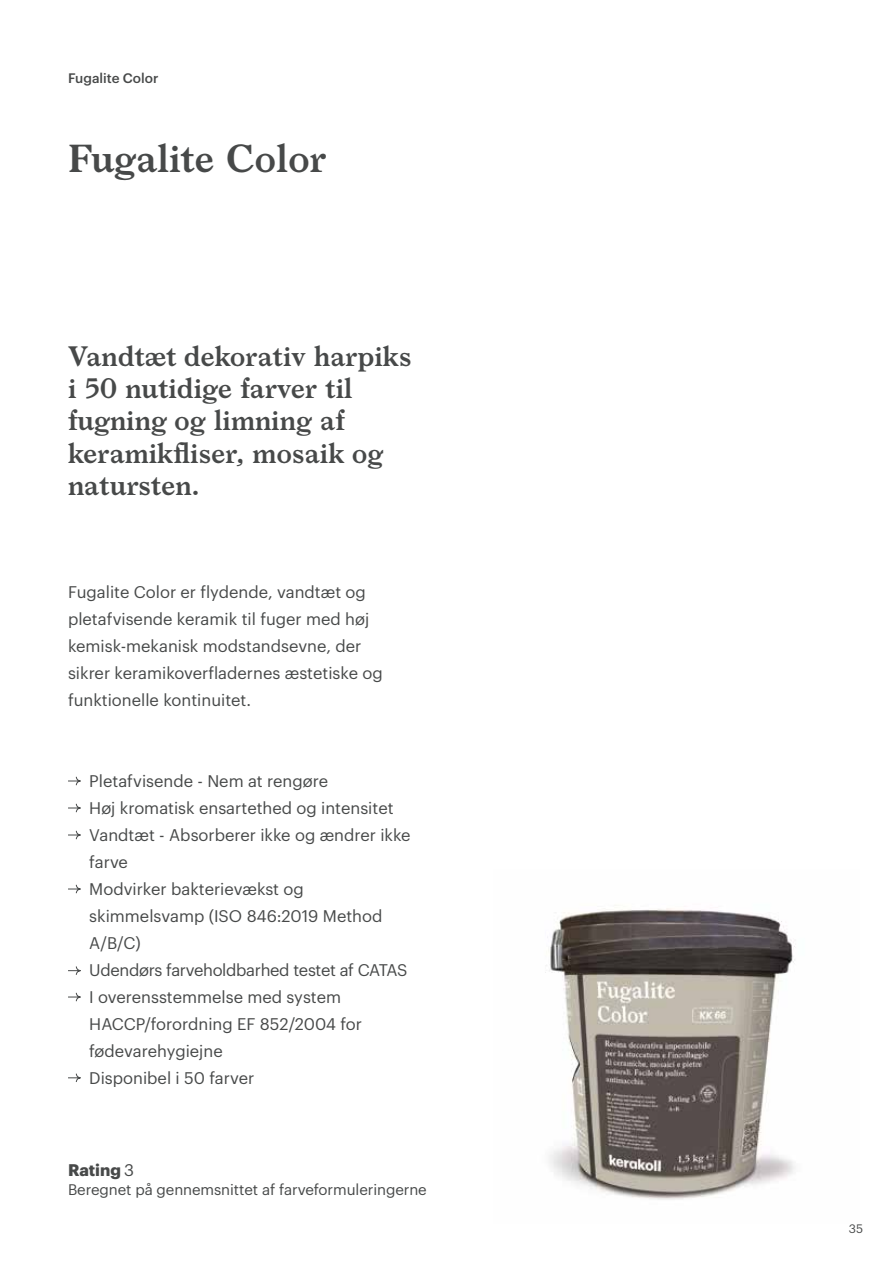
<style>
.page{position:relative;width:893px;height:1263px;background:#fff}
.page>*{position:absolute;margin:0;border:0;box-sizing:border-box;transform-origin:0 0}
.t1{font:600 37.5px "Larish Neue";color:#474949}
.t2{font:600 27px/32.4px "Larish Neue";color:#474949}
.t3{font:16.5px/27px "Graphik";color:#474949}
.t4{font:700 16.5px "Graphik";color:#474949}
.t5{font:15px "Graphik";letter-spacing:-.005em;color:#474949}
.t6{font:500 13.5px "Graphik";color:#474949}
.t7{font:12px "Graphik";color:#474949}
.s1{font-weight:400}
</style>
<div class="page">
<svg style="left:68px;top:776px;width:13px;height:10px"></svg>
<svg style="left:68px;top:803px;width:13px;height:10px"></svg>
<svg style="left:68px;top:830px;width:13px;height:10px"></svg>
<svg style="left:68px;top:884px;width:13px;height:10px"></svg>
<svg style="left:68px;top:966px;width:13px;height:9px"></svg>
<svg style="left:68px;top:992px;width:13px;height:10px"></svg>
<svg style="left:68px;top:1073px;width:13px;height:9px"></svg>
<img style="left:545px;top:905px;width:250px;height:295px">
<p class="t6" style="left:68px;top:68px;width:92px">Fugalite Color</p>
<h1 class="t1" style="left:68px;top:130px;width:260px">Fugalite Color</h1>
<h2 class="t2" style="left:68px;top:338px;width:345px">Vandtæt dekorativ harpiks i 50 nutidige farver til fugning og limning af keramikfliser, mosaik og natursten.</h2>
<p class="t3" style="left:68px;top:577px;width:316px">Fugalite Color er flydende, vandtæt og pletafvisende keramik til fuger med høj kemisk-mekanisk modstandsevne, der sikrer keramikoverfladernes æstetiske og funktionelle kontinuitet.</p>
<p class="t3" style="left:89px;top:766px;width:323px">Pletafvisende - Nem at rengøre<br>Høj kromatisk ensartethed og intensitet<br>Vandtæt - Absorberer ikke og ændrer ikke farve<br>Modvirker bakterievækst og skimmelsvamp (ISO 846:2019 Method<br>A/B/C)<br>Udendørs farveholdbarhed testet af CATAS<br>I overensstemmelse med system<br>HACCP/forordning EF 852/2004 for fødevarehygiejne<br>Disponibel i 50 farver</p>
<p class="t4" style="left:68px;top:1157px;width:68px">Rating <span class="s1">3</span></p>
<p class="t5" style="left:68px;top:1178px;width:360px">Beregnet på gennemsnittet af farveformuleringerne</p>
<p class="t7" style="left:849px;top:1220px;width:16px">35</p>
</div>
